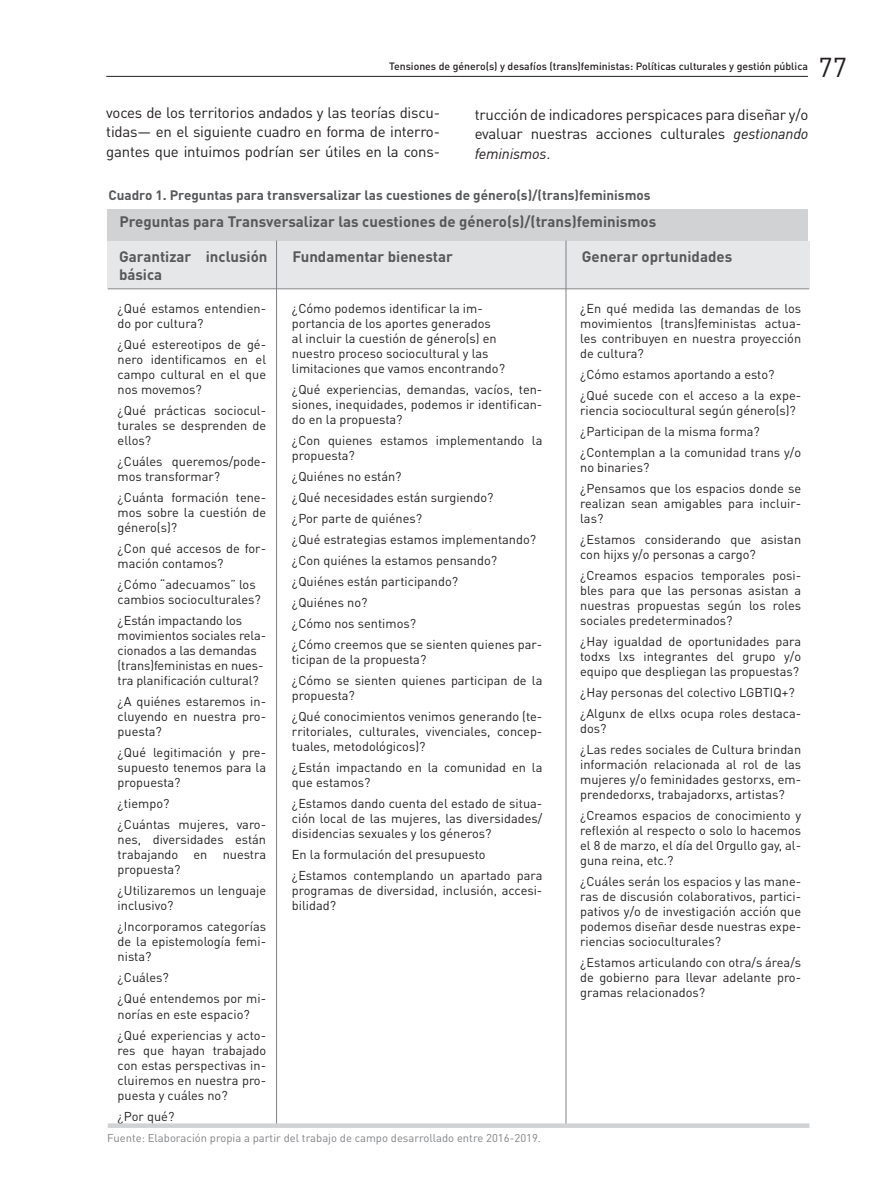
<style>
.page{position:relative;width:893px;height:1191px;background:#fff}
.page>*{position:absolute;margin:0;border:0;box-sizing:border-box;transform-origin:0 0}
.t1{font:27px "DIN Pro";color:#231f20}
.caja_textos{font:15px/19.5px "DIN Pro";letter-spacing:-.015em;color:#231f20;text-align:justify}
.TEXTO_CUADRO{font:700 15px/18px "DIN Pro";color:#57585a}
.TITULO_CUADRO{font:700 13.5px "DIN Pro";color:#57585a}
.TEXTO_CUADRO-2{font:12.75px/15px "DIN Pro";color:#231f20;text-align:justify}
.PIE_DE_GRAFICO{font:11.25px "DIN Pro";color:#808285}
.t2{font:500 10.5px "DIN Pro";color:#231f20}
.s1{font-family:"DIN";font-style:italic}
</style>
<div class="page">
<hr style="left:106px;top:76px;width:702px;height:1px;background:#231f20">
<div style="left:107px;top:241px;width:702px;height:46px;background:#e6e7e9"></div>
<div style="left:107px;top:209px;width:701px;height:31px;background:#d1d2d4"></div>
<hr style="left:108px;top:288px;width:701px;height:1px;background:#808285">
<hr style="left:276px;top:240px;width:1px;height:886px;background:#808285">
<hr style="left:566px;top:240px;width:1px;height:885px;background:#808285">
<svg style="left:108px;top:1123px;width:701px;height:4px;background:#d5d6d8"></svg>
<p class="t2" style="left:389px;top:58px;width:420px">Tensiones de género(s) y desafíos (trans)feministas: Políticas culturales y gestión pública</p>
<h1 class="t1" style="left:819px;top:48px;width:30px">77</h1>
<p class="caja_textos" style="left:106px;top:102px;width:335px">voces de los territorios andados y las teorías discu&shy;tidas— en el siguiente cuadro en forma de interro&shy;gantes que intuimos podrían ser útiles en la cons-</p>
<p class="caja_textos" style="left:475px;top:104px;width:335px">trucción de indicadores perspicaces para diseñar y/o evaluar nuestras acciones culturales <span class="s1">gestionando feminismos</span>.</p>
<p class="TITULO_CUADRO" style="left:108px;top:184px;width:544px">Cuadro 1. Preguntas para transversalizar las cuestiones de género(s)/(trans)feminismos</p>
<p class="TEXTO_CUADRO" style="left:119px;top:211px;width:538px">Preguntas para Transversalizar las cuestiones de género(s)/(trans)feminismos</p>
<p class="TEXTO_CUADRO" style="left:119px;top:246px;width:150px">Garantizar inclusión básica</p>
<p class="TEXTO_CUADRO" style="left:292px;top:246px;width:162px">Fundamentar bienestar</p>
<p class="TEXTO_CUADRO" style="left:582px;top:246px;width:152px">Generar oprtunidades</p>
<p class="TEXTO_CUADRO-2" style="left:118px;top:300px;width:150px">¿Qué estamos entendien&shy;do por cultura?</p>
<p class="TEXTO_CUADRO-2" style="left:118px;top:336px;width:150px">¿Qué estereotipos de gé&shy;nero identificamos en el campo cultural en el que nos movemos?</p>
<p class="TEXTO_CUADRO-2" style="left:118px;top:402px;width:150px">¿Qué prácticas sociocul&shy;turales se desprenden de ellos?</p>
<p class="TEXTO_CUADRO-2" style="left:118px;top:453px;width:150px">¿Cuáles queremos/pode&shy;mos transformar?</p>
<p class="TEXTO_CUADRO-2" style="left:118px;top:489px;width:150px">¿Cuánta formación tene&shy;mos sobre la cuestión de género(s)?</p>
<p class="TEXTO_CUADRO-2" style="left:118px;top:540px;width:150px">¿Con qué accesos de for&shy;mación contamos?</p>
<p class="TEXTO_CUADRO-2" style="left:118px;top:576px;width:145px">¿Cómo “adecuamos” los cambios socioculturales?</p>
<p class="TEXTO_CUADRO-2" style="left:118px;top:612px;width:150px;text-align:left">¿Están impactando los movimientos sociales rela&shy;cionados a las demandas (trans)feministas en nues&shy;tra planificación cultural?</p>
<p class="TEXTO_CUADRO-2" style="left:118px;top:693px;width:150px">¿A quiénes estaremos in&shy;cluyendo en nuestra pro&shy;puesta?</p>
<p class="TEXTO_CUADRO-2" style="left:118px;top:744px;width:150px">¿Qué legitimación y pre&shy;supuesto tenemos para la propuesta?</p>
<p class="TEXTO_CUADRO-2" style="left:118px;top:795px;width:53px">¿tiempo?</p>
<p class="TEXTO_CUADRO-2" style="left:118px;top:816px;width:150px">¿Cuántas mujeres, varo&shy;nes, diversidades están trabajando en nuestra propuesta?</p>
<p class="TEXTO_CUADRO-2" style="left:118px;top:882px;width:150px">¿Utilizaremos un lenguaje inclusivo?</p>
<p class="TEXTO_CUADRO-2" style="left:118px;top:918px;width:150px">¿Incorporamos categorías de la epistemología femi&shy;nista?</p>
<p class="TEXTO_CUADRO-2" style="left:118px;top:969px;width:53px">¿Cuáles?</p>
<p class="TEXTO_CUADRO-2" style="left:118px;top:990px;width:150px">¿Qué entendemos por mi&shy;norías en este espacio?</p>
<p class="TEXTO_CUADRO-2" style="left:118px;top:1026px;width:150px">¿Qué experiencias y acto&shy;res que hayan trabajado con estas perspectivas in&shy;cluiremos en nuestra pro&shy;puesta y cuáles no?</p>
<p class="TEXTO_CUADRO-2" style="left:118px;top:1107px;width:58px">¿Por qué?</p>
<p class="TEXTO_CUADRO-2" style="left:292px;top:300px;width:215px;text-align:left">¿Cómo podemos identificar la im&shy;portancia de los aportes generados<br>al incluir la cuestión de género(s) en nuestro proceso sociocultural y las limitaciones que vamos encontrando?</p>
<p class="TEXTO_CUADRO-2" style="left:292px;top:381px;width:252px">¿Qué experiencias, demandas, vacíos, ten&shy;siones, inequidades, podemos ir identifican&shy;do en la propuesta?</p>
<p class="TEXTO_CUADRO-2" style="left:292px;top:432px;width:252px">¿Con quienes estamos implementando la propuesta?</p>
<p class="TEXTO_CUADRO-2" style="left:292px;top:468px;width:111px">¿Quiénes no están?</p>
<p class="TEXTO_CUADRO-2" style="left:292px;top:489px;width:203px">¿Qué necesidades están surgiendo?</p>
<p class="TEXTO_CUADRO-2" style="left:292px;top:510px;width:132px">¿Por parte de quiénes?</p>
<p class="TEXTO_CUADRO-2" style="left:292px;top:531px;width:246px">¿Qué estrategias estamos implementando?</p>
<p class="TEXTO_CUADRO-2" style="left:292px;top:552px;width:207px">¿Con quiénes la estamos pensando?</p>
<p class="TEXTO_CUADRO-2" style="left:292px;top:573px;width:168px">¿Quiénes están participando?</p>
<p class="TEXTO_CUADRO-2" style="left:292px;top:594px;width:77px">¿Quiénes no?</p>
<p class="TEXTO_CUADRO-2" style="left:292px;top:615px;width:126px">¿Cómo nos sentimos?</p>
<p class="TEXTO_CUADRO-2" style="left:292px;top:636px;width:252px">¿Cómo creemos que se sienten quienes par&shy;ticipan de la propuesta?</p>
<p class="TEXTO_CUADRO-2" style="left:292px;top:672px;width:252px">¿Cómo se sienten quienes participan de la propuesta?</p>
<p class="TEXTO_CUADRO-2" style="left:292px;top:708px;width:252px">¿Qué conocimientos venimos generando (te&shy;rritoriales, culturales, vivenciales, concep&shy;tuales, metodológicos)?</p>
<p class="TEXTO_CUADRO-2" style="left:292px;top:759px;width:252px">¿Están impactando en la comunidad en la que estamos?</p>
<p class="TEXTO_CUADRO-2" style="left:292px;top:795px;width:252px">¿Estamos dando cuenta del estado de situa&shy;ción local de las mujeres, las diversidades/ disidencias sexuales y los géneros?</p>
<p class="TEXTO_CUADRO-2" style="left:292px;top:846px;width:195px">En la formulación del presupuesto</p>
<p class="TEXTO_CUADRO-2" style="left:292px;top:867px;width:252px">¿Estamos contemplando un apartado para programas de diversidad, inclusión, accesi&shy;bilidad?</p>
<p class="PIE_DE_GRAFICO" style="left:107px;top:1130px;width:435px">Fuente: Elaboración propia a partir del trabajo de campo desarrollado entre 2016-2019.</p>
<p class="TEXTO_CUADRO-2" style="left:580px;top:300px;width:222px">¿En qué medida las demandas de los movimientos (trans)feministas actua&shy;les contribuyen en nuestra proyección de cultura?</p>
<p class="TEXTO_CUADRO-2" style="left:580px;top:366px;width:196px">¿Cómo estamos aportando a esto?</p>
<p class="TEXTO_CUADRO-2" style="left:580px;top:387px;width:222px">¿Qué sucede con el acceso a la expe&shy;riencia sociocultural según género(s)?</p>
<p class="TEXTO_CUADRO-2" style="left:580px;top:423px;width:181px">¿Participan de la misma forma?</p>
<p class="TEXTO_CUADRO-2" style="left:580px;top:444px;width:222px">¿Contemplan a la comunidad trans y/o no binaries?</p>
<p class="TEXTO_CUADRO-2" style="left:580px;top:480px;width:222px">¿Pensamos que los espacios donde se realizan sean amigables para incluir&shy;las?</p>
<p class="TEXTO_CUADRO-2" style="left:580px;top:531px;width:222px">¿Estamos considerando que asistan con hijxs y/o personas a cargo?</p>
<p class="TEXTO_CUADRO-2" style="left:580px;top:567px;width:222px">¿Creamos espacios temporales posi&shy;bles para que las personas asistan a nuestras propuestas según los roles sociales predeterminados?</p>
<p class="TEXTO_CUADRO-2" style="left:580px;top:633px;width:222px">¿Hay igualdad de oportunidades para todxs lxs integrantes del grupo y/o equipo que despliegan las propuestas?</p>
<p class="TEXTO_CUADRO-2" style="left:580px;top:684px;width:216px">¿Hay personas del colectivo LGBTIQ+?</p>
<p class="TEXTO_CUADRO-2" style="left:580px;top:705px;width:222px">¿Algunx de ellxs ocupa roles destaca&shy;dos?</p>
<p class="TEXTO_CUADRO-2" style="left:580px;top:741px;width:222px">¿Las redes sociales de Cultura brindan información relacionada al rol de las mujeres y/o feminidades gestorxs, em&shy;prendedorxs, trabajadorxs, artistas?</p>
<p class="TEXTO_CUADRO-2" style="left:580px;top:807px;width:222px">¿Creamos espacios de conocimiento y reflexión al respecto o solo lo hacemos el 8 de marzo, el día del Orgullo gay, al&shy;guna reina, etc.?</p>
<p class="TEXTO_CUADRO-2" style="left:580px;top:873px;width:222px">¿Cuáles serán los espacios y las mane&shy;ras de discusión colaborativos, partici&shy;pativos y/o de investigación acción que podemos diseñar desde nuestras expe&shy;riencias socioculturales?</p>
<p class="TEXTO_CUADRO-2" style="left:580px;top:954px;width:222px">¿Estamos articulando con otra/s área/s de gobierno para llevar adelante pro&shy;gramas relacionados?</p>
</div>
